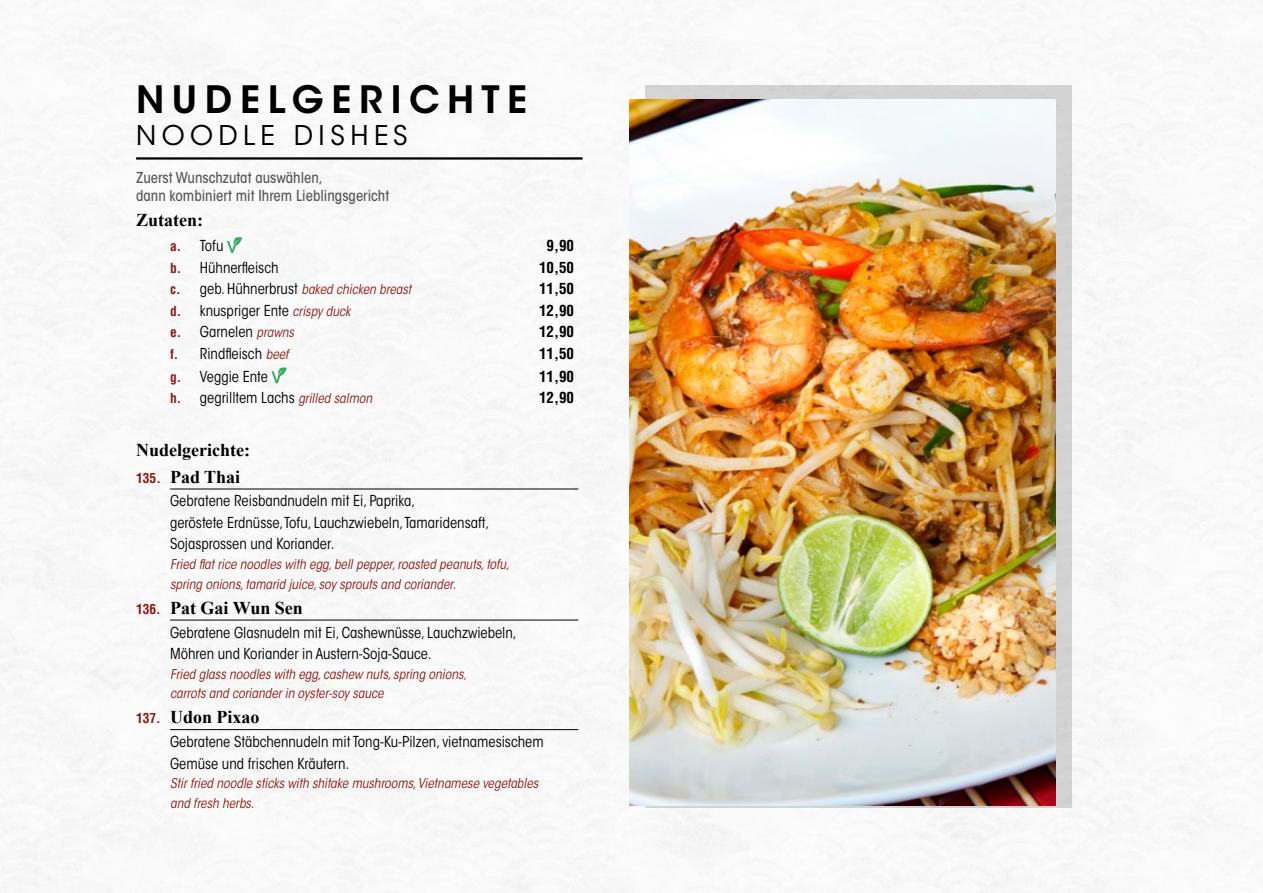
<style>
.page{position:relative;width:1263px;height:893px;background:#fff}
.page>*{position:absolute;margin:0;border:0;box-sizing:border-box;transform-origin:0 0}
.t1{font:600 37.5px "ITC Avant Garde Std";letter-spacing:.2em;color:#000}
.t2{font:27px "ITC Avant Garde Std";letter-spacing:.205em;color:#000}
.t3{font:700 18px/27.2px "Times New Roman";color:#000}
.t4{font:condensed 15px/21.5px "ITC Avant Garde Std";color:#000}
.t5{font:500 condensed 15px/18.5px "ITC Avant Garde Std";color:#575756}
.t6{font:700 condensed 15px "Helvetica LT Std";color:#000}
.t7{font:italic condensed 13.5px/19.6px "ITC Avant Garde Std";color:#8d1a14}
.s1{font-family:"Helvetica LT Std";font-weight:700;font-size:13.5px;color:#8d1a14}
.s2{font-family:"Helvetica LT Std";font-weight:700;font-style:normal}
.s3{font-style:normal;font-size:15px;color:#000}
.s4{font-style:italic;font-size:13.5px;color:#8d1a14}
.s5{font-family:"Helvetica LT Std";font-stretch:condensed;font-size:13.5px;color:#8d1a14}
</style>
<div class="page">
<hr style="left:170px;top:489px;width:408px;height:1px;background:#000">
<hr style="left:170px;top:620px;width:408px;height:1px;background:#000">
<hr style="left:170px;top:729px;width:408px;height:1px;background:#000">
<svg style="left:227px;top:236px;width:15px;height:17px"></svg>
<svg style="left:272px;top:366px;width:15px;height:17px"></svg>
<hr style="left:136px;top:157px;width:447px;height:3px;background:#000">
<svg style="left:645px;top:85px;width:426px;height:723px;background:#cdc8c2"></svg>
<img style="left:629px;top:99px;width:426px;height:706px">
<h1 class="t1" style="left:136px;top:75px;width:392px">NUDELGERICHTE</h1>
<h2 class="t2" style="left:136px;top:119px;width:273px">NOODLE DISHES</h2>
<p class="t5" style="left:136px;top:168px;width:255px">Zuerst Wunschzutat auswählen,<br>dann kombiniert mit Ihrem Lieblingsgericht</p>
<p class="t3" style="left:136px;top:206px;width:68px">Zutaten:</p>
<p class="t4" style="left:170px;top:235px;width:55px"><span class="s1">a.</span> Tofu</p>
<p class="t6" style="left:547px;top:237px;width:29px">9,90</p>
<p class="t4" style="left:170px;top:257px;width:110px"><span class="s1">b.</span> Hühnerfleisch</p>
<p class="t6" style="left:539px;top:258px;width:36px">10,50</p>
<p class="t7" style="left:170px;top:280px;width:243px"><span class="s2">c.</span> <span class="s3">geb. Hühnerbrust</span> baked chicken breast</p>
<p class="t6" style="left:539px;top:280px;width:36px">11,50</p>
<p class="t4" style="left:170px;top:300px;width:182px"><span class="s1">d.</span> knuspriger Ente <span class="s4">crispy duck</span></p>
<p class="t6" style="left:539px;top:301px;width:36px">12,90</p>
<p class="t4" style="left:170px;top:321px;width:125px"><span class="s1">e.</span> Garnelen <span class="s4">prawns</span></p>
<p class="t6" style="left:539px;top:323px;width:36px">12,90</p>
<p class="t4" style="left:170px;top:343px;width:120px"><span class="s1">f.</span> Rindfleisch <span class="s4">beef</span></p>
<p class="t6" style="left:539px;top:344px;width:36px">11,50</p>
<p class="t4" style="left:170px;top:366px;width:99px"><span class="s1">g.</span> Veggie Ente</p>
<p class="t6" style="left:539px;top:367px;width:36px">11,90</p>
<p class="t4" style="left:170px;top:387px;width:204px"><span class="s1">h.</span> gegrilltem Lachs <span class="s4">grilled salmon</span></p>
<p class="t6" style="left:539px;top:388px;width:36px">12,90</p>
<p class="t3" style="left:136px;top:435px;width:115px">Nudelgerichte:<br><span class="s5">135.</span> Pad Thai</p>
<p class="t4" style="left:170px;top:490px;width:321px">Gebratene Reisbandnudeln mit Ei, Paprika,<br>geröstete Erdnüsse, Tofu, Lauchzwiebeln, Tamaridensaft,<br>Sojasprossen und Koriander.</p>
<p class="t7" style="left:170px;top:555px;width:341px">Fried flat rice noodles with egg, bell pepper, roasted peanuts, tofu, spring onions, tamarid juice, soy sprouts and coriander.</p>
<p class="t3" style="left:136px;top:594px;width:168px"><span class="s5">136.</span> Pat Gai Wun Sen</p>
<p class="t4" style="left:170px;top:621px;width:348px">Gebratene Glasnudeln mit Ei, Cashewnüsse, Lauchzwiebeln,<br>Möhren und Koriander in Austern-Soja-Sauce.</p>
<p class="t7" style="left:170px;top:664px;width:298px">Fried glass noodles with egg, cashew nuts, spring onions, carrots and coriander in oyster-soy sauce</p>
<p class="t3" style="left:136px;top:703px;width:125px"><span class="s5">137.</span> Udon Pixao</p>
<p class="t4" style="left:170px;top:731px;width:375px">Gebratene Stäbchennudeln mit Tong-Ku-Pilzen, vietnamesischem<br>Gemüse und frischen Kräutern.</p>
<p class="t7" style="left:170px;top:774px;width:370px">Stir fried noodle sticks with shitake mushrooms, Vietnamese vegetables and fresh herbs.</p>
</div>
